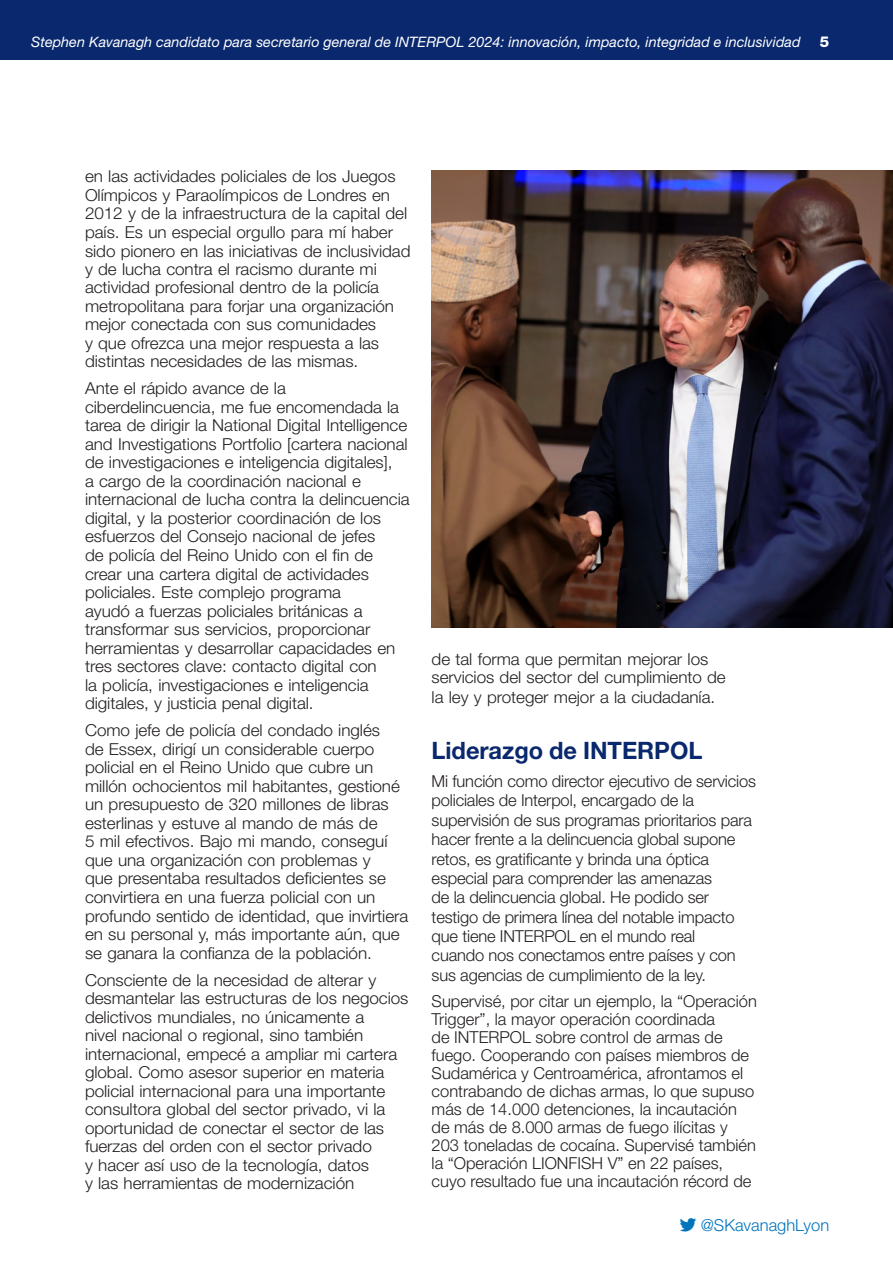
<style>
.page{position:relative;width:893px;height:1263px;background:#fff}
.page>*{position:absolute;margin:0;border:0;box-sizing:border-box;transform-origin:0 0}
.Header_3{font:700 24px "Helvetica Neue LT Std";color:#09286d}
.t1{font:300 16.5px/18.5px "Helvetica Neue LT Std";letter-spacing:-.005em;color:#231f20;scale:1.04 1}
.t2{font:300 16.5px/19.4px "Helvetica Neue LT Std";letter-spacing:-.005em;color:#231f20}
.t3{font:300 16.5px "Helvetica Neue LT Std";color:#0174bc}
.t4{font:800 15px "Helvetica Neue LT Std";color:#fff}
.t5{font:italic 14.4px "Helvetica Neue LT Std";color:#fff}
</style>
<div class="page">
<div style="left:0;top:0;width:893px;height:60px;background:#09286d"></div>
<img style="left:432px;top:170px;width:461px;height:457px">
<p class="t5" style="left:31px;top:33px;width:771px">Stephen Kavanagh candidato para secretario general de INTERPOL 2024: innovación, impacto, integridad e inclusividad</p>
<p class="t4" style="left:820px;top:33px;width:11px">5</p>
<p class="t1" style="left:85px;top:166px;width:314px">en las actividades policiales de los Juegos Olímpicos y Paraolímpicos de Londres en 2012 y de la infraestructura de la capital del país. Es un especial orgullo para mí haber sido pionero en las iniciativas de inclusividad y de lucha contra el racismo durante mi actividad profesional dentro de la policía metropolitana para forjar una organización mejor conectada con sus comunidades<br>y que ofrezca una mejor respuesta a las distintas necesidades de las mismas.</p>
<p class="t1" style="left:85px;top:379px;width:314px">Ante el rápido avance de la ciberdelincuencia, me fue encomendada la tarea de dirigir la National Digital Intelligence and Investigations Portfolio [cartera nacional de investigaciones e inteligencia digitales],<br>a cargo de la coordinación nacional e internacional de lucha contra la delincuencia digital, y la posterior coordinación de los esfuerzos del Consejo nacional de jefes<br>de policía del Reino Unido con el fin de crear una cartera digital de actividades policiales. Este complejo programa<br>ayudó a fuerzas policiales británicas a transformar sus servicios, proporcionar herramientas y desarrollar capacidades en tres sectores clave: contacto digital con<br>la policía, investigaciones e inteligencia digitales, y justicia penal digital.</p>
<p class="t1" style="left:85px;top:721px;width:312px">Como jefe de policía del condado inglés<br>de Essex, dirigí un considerable cuerpo policial en el Reino Unido que cubre un millón ochocientos mil habitantes, gestioné un presupuesto de 320 millones de libras esterlinas y estuve al mando de más de<br>5 mil efectivos. Bajo mi mando, conseguí que una organización con problemas y<br>que presentaba resultados deficientes se convirtiera en una fuerza policial con un profundo sentido de identidad, que invirtiera en su personal y, más importante aún, que se ganara la confianza de la población.</p>
<p class="t1" style="left:85px;top:970px;width:312px">Consciente de la necesidad de alterar y desmantelar las estructuras de los negocios delictivos mundiales, no únicamente a<br>nivel nacional o regional, sino también internacional, empecé a ampliar mi cartera global. Como asesor superior en materia policial internacional para una importante consultora global del sector privado, vi la oportunidad de conectar el sector de las fuerzas del orden con el sector privado<br>y hacer así uso de la tecnología, datos<br>y las herramientas de modernización</p>
<p class="t1" style="left:432px;top:649px;width:284px;line-height:19px">de tal forma que permitan mejorar los servicios del sector del cumplimiento de la ley y proteger mejor a la ciudadanía.</p>
<p class="Header_3" style="left:432px;top:736px;width:272px">Liderazgo de INTERPOL</p>
<p class="t2" style="left:432px;top:771px;width:326px">Mi función como director ejecutivo de servicios policiales de Interpol, encargado de la supervisión de sus programas prioritarios para hacer frente a la delincuencia global supone retos, es gratificante y brinda una óptica especial para comprender las amenazas<br>de la delincuencia global. He podido ser testigo de primera línea del notable impacto que tiene INTERPOL en el mundo real<br>cuando nos conectamos entre países y con sus agencias de cumplimiento de la ley.</p>
<p class="t2" style="left:432px;top:992px;width:327px;line-height:18px">Supervisé, por citar un ejemplo, la “Operación Trigger”, la mayor operación coordinada<br>de INTERPOL sobre control de armas de fuego. Cooperando con países miembros de Sudamérica y Centroamérica, afrontamos el contrabando de dichas armas, lo que supuso más de 14.000 detenciones, la incautación de más de 8.000 armas de fuego ilícitas y 203 toneladas de cocaína. Supervisé también la “Operación LIONFISH V” en 22 países, cuyo resultado fue una incautación récord de</p>
<p class="t3" style="left:680px;top:1215px;width:151px">▼▼▼ @SKavanaghLyon</p>
</div>
